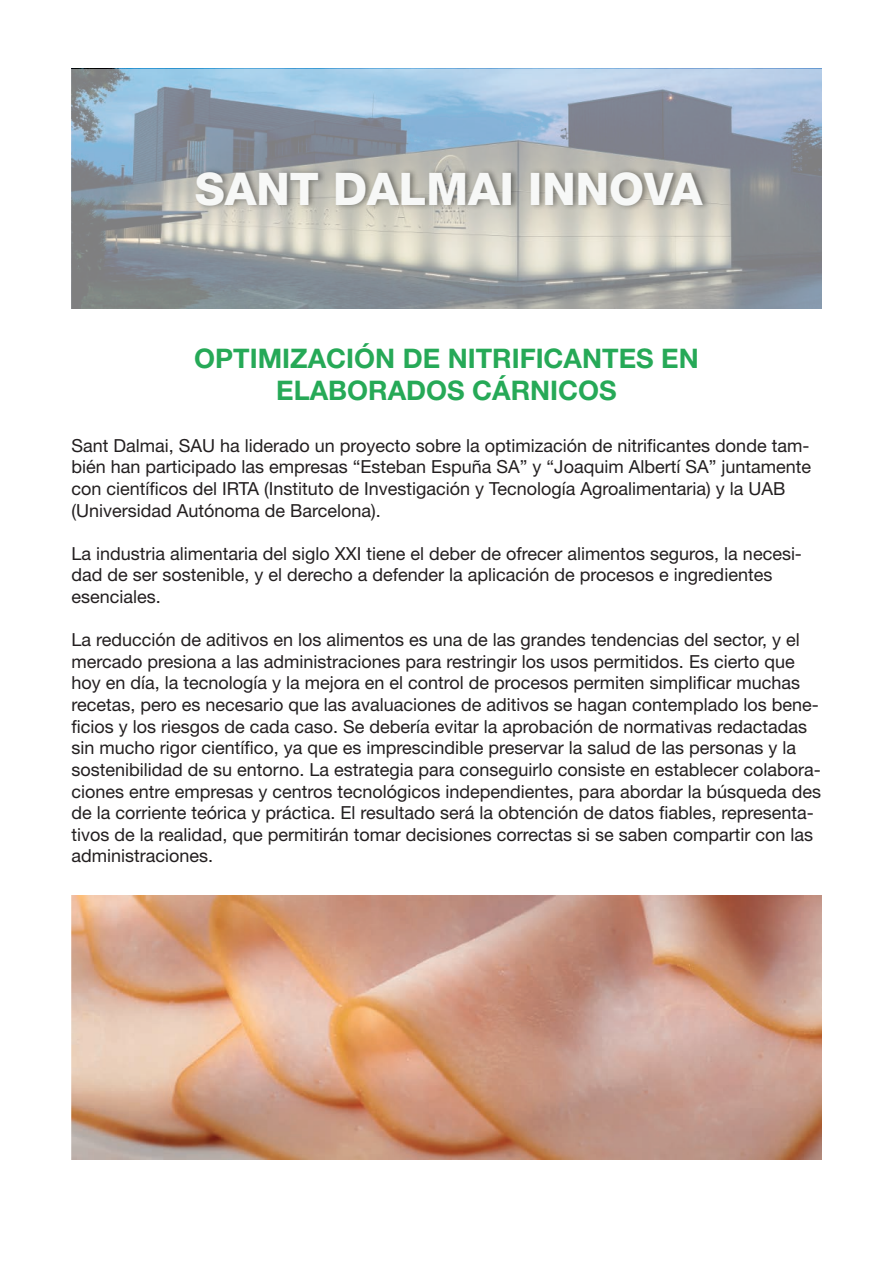
<style>
.page{position:relative;width:893px;height:1263px;background:#fff}
.page>*{position:absolute;margin:0;border:0;box-sizing:border-box;transform-origin:0 0}
.t1{font:800 45px "Helvetica Neue";color:#f7f8f7}
.t2{font:700 27px/32.4px "Helvetica Neue";color:#26a957;text-align:center}
.t3{font:18px/21.6px "Helvetica Neue";color:#231f20}
</style>
<div class="page">
<svg style="left:71px;top:69px;width:750px;height:239px;background:#99aab9"></svg>
<img style="left:71px;top:112px;width:751px;height:158px">
<img style="left:72px;top:895px;width:749px;height:265px">
<h1 class="t1" style="left:195px;top:162px;width:509px">SANT DALMAI INNOVA</h1>
<h2 class="t2" style="left:194px;top:341px;width:506px">OPTIMIZACIÓN DE NITRIFICANTES EN<br>ELABORADOS CÁRNICOS</h2>
<p class="t3" style="left:71px;top:434px;width:741px">Sant Dalmai, SAU ha liderado un proyecto sobre la optimización de nitrificantes donde tam&shy;bién han participado las empresas “Esteban Espuña SA” y “Joaquim Albertí SA” juntamente con científicos del IRTA (Instituto de Investigación y Tecnología Agroalimentaria) y la UAB (Universidad Autónoma de Barcelona).</p>
<p class="t3" style="left:71px;top:542px;width:732px">La industria alimentaria del siglo XXI tiene el deber de ofrecer alimentos seguros, la necesi&shy;dad de ser sostenible, y el derecho a defender la aplicación de procesos e ingredientes esenciales.</p>
<p class="t3" style="left:71px;top:629px;width:751px">La reducción de aditivos en los alimentos es una de las grandes tendencias del sector, y el mercado presiona a las administraciones para restringir los usos permitidos. Es cierto que hoy en día, la tecnología y la mejora en el control de procesos permiten simplificar muchas recetas, pero es necesario que las avaluaciones de aditivos se hagan contemplado los bene&shy;ficios y los riesgos de cada caso. Se debería evitar la aprobación de normativas redactadas sin mucho rigor científico, ya que es imprescindible preservar la salud de las personas y la sostenibilidad de su entorno. La estrategia para conseguirlo consiste en establecer colabora&shy;ciones entre empresas y centros tecnológicos independientes, para abordar la búsqueda des de la corriente teórica y práctica. El resultado será la obtención de datos fiables, representa&shy;tivos de la realidad, que permitirán tomar decisiones correctas si se saben compartir con las administraciones.</p>
</div>
